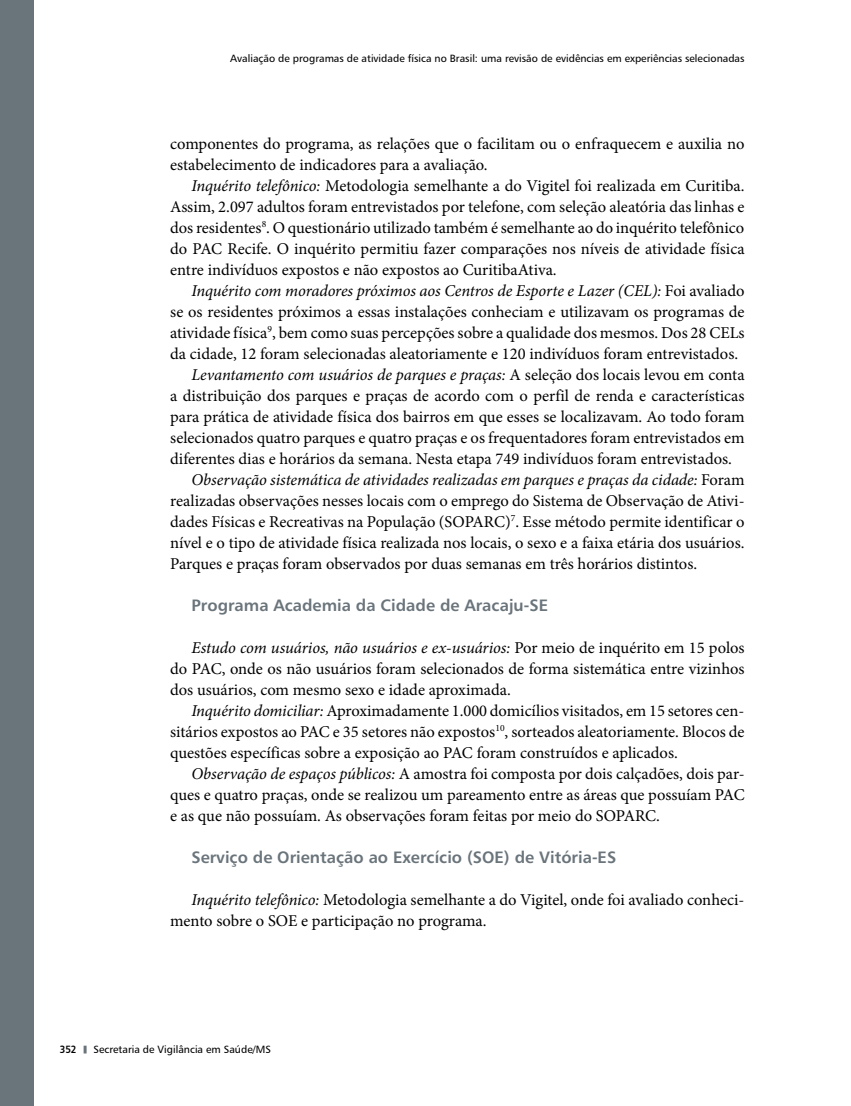
<style>
.page{position:relative;width:851px;height:1106px;background:#fff}
.page>*{position:absolute;margin:0;border:0;box-sizing:border-box;transform-origin:0 0}
.t1{font:16.5px/21px "Minion Pro";color:#000;text-align:justify}
.t2{font:italic 16.5px "Minion Pro";letter-spacing:-.005em;color:#000}
.t3{font:16.5px "Humanist 777 BT Bold B";color:#6a747b}
.t4{font:10.5px "Humanist 777 BT Roman B";color:#000}
.t5{font:10.5px "Humanist 777 BT Bold B";color:#000;scale:.9 1}
.s1{font-style:italic}
.s2{font-style:normal}
</style>
<div class="page">
<svg style="left:84px;top:1045px;width:3px;height:8px"></svg>
<div style="left:0;top:0;width:34px;height:1106px;background:#6a747b"></div>
<p class="t4" style="left:230px;top:52px;width:515px">Avaliação de programas de atividade física no Brasil: uma revisão de evidências em experiências selecionadas</p>
<p class="t1" style="left:170px;top:133px;width:575px">componentes do programa, as relações que o facilitam ou o enfraquecem e auxilia no estabelecimento de indicadores para a avaliação.</p>
<p class="t1" style="left:170px;top:175px;width:576px;text-indent:21px"><span class="s1">Inquérito telefônico:</span> Metodologia semelhante a do Vigitel foi realizada em Curitiba.<br>Assim, 2.097 adultos foram entrevistados por telefone, com seleção aleatória das linhas e dos residentes<sup>8</sup>. O questionário utilizado também é semelhante ao do inquérito telefônico do PAC Recife. O inquérito permitiu fazer comparações nos níveis de atividade física entre indivíduos expostos e não expostos ao CuritibaAtiva.</p>
<p class="t2" style="left:191px;top:279px;width:554px">Inquérito com moradores próximos aos Centros de Esporte e Lazer (CEL): <span class="s2">Foi avaliado</span></p>
<p class="t1" style="left:170px;top:301px;width:576px">se os residentes próximos a essas instalações conheciam e utilizavam os programas de</p>
<p class="t1" style="left:170px;top:322px;width:576px">atividade física<sup>9</sup>, bem como suas percepções sobre a qualidade dos mesmos. Dos 28 CELs</p>
<p class="t1" style="left:170px;top:343px;width:569px">da cidade, 12 foram selecionadas aleatoriamente e 120 indivíduos foram entrevistados.</p>
<p class="t2" style="left:191px;top:363px;width:554px">Levantamento com usuários de parques e praças: <span class="s2">A seleção dos locais levou em conta</span></p>
<p class="t1" style="left:170px;top:385px;width:575px">a distribuição dos parques e praças de acordo com o perfil de renda e características</p>
<p class="t1" style="left:170px;top:406px;width:576px">para prática de atividade física dos bairros em que esses se localizavam. Ao todo foram</p>
<p class="t1" style="left:170px;top:427px;width:575px">selecionados quatro parques e quatro praças e os frequentadores foram entrevistados em</p>
<p class="t1" style="left:170px;top:448px;width:563px">diferentes dias e horários da semana. Nesta etapa 749 indivíduos foram entrevistados.</p>
<p class="t2" style="left:191px;top:468px;width:554px">Observação sistemática de atividades realizadas em parques e praças da cidade: <span class="s2">Foram</span></p>
<p class="t1" style="left:170px;top:490px;width:576px">realizadas observações nesses locais com o emprego do Sistema de Observação de Ativi-</p>
<p class="t1" style="left:170px;top:511px;width:576px">dades Físicas e Recreativas na População (SOPARC)<sup>7</sup>. Esse método permite identificar o</p>
<p class="t1" style="left:170px;top:532px;width:575px">nível e o tipo de atividade física realizada nos locais, o sexo e a faixa etária dos usuários.</p>
<p class="t1" style="left:170px;top:553px;width:528px">Parques e praças foram observados por duas semanas em três horários distintos.</p>
<p class="t3" style="left:191px;top:594px;width:358px">Programa Academia da Cidade de Aracaju-SE</p>
<p class="t1" style="left:170px;top:637px;width:576px;text-indent:21px"><span class="s1">Estudo com usuários, não usuários e ex-usuários:</span> Por meio de inquérito em 15 polos do PAC, onde os não usuários foram selecionados de forma sistemática entre vizinhos dos usuários, com mesmo sexo e idade aproximada.</p>
<p class="t1" style="left:170px;top:700px;width:576px;text-indent:21px"><span class="s1">Inquérito domiciliar:</span> Aproximadamente 1.000 domicílios visitados, em 15 setores cen&shy;sitários expostos ao PAC e 35 setores não expostos<sup>10</sup>, sorteados aleatoriamente. Blocos de questões específicas sobre a exposição ao PAC foram construídos e aplicados.</p>
<p class="t1" style="left:170px;top:763px;width:576px;text-indent:21px"><span class="s1">Observação de espaços públicos:</span> A amostra foi composta por dois calçadões, dois par&shy;ques e quatro praças, onde se realizou um pareamento entre as áreas que possuíam PAC e as que não possuíam. As observações foram feitas por meio do SOPARC.</p>
<p class="t3" style="left:191px;top:846px;width:426px">Serviço de Orientação ao Exercício (SOE) de Vitória-ES</p>
<p class="t1" style="left:170px;top:889px;width:575px;text-indent:21px"><span class="s1">Inquérito telefônico:</span> Metodologia semelhante a do Vigitel, onde foi avaliado conheci&shy;mento sobre o SOE e participação no programa.</p>
<p class="t5" style="left:60px;top:1043px;width:20px">352</p>
<p class="t4" style="left:94px;top:1043px;width:179px">Secretaria de Vigilância em Saúde/MS</p>
</div>
